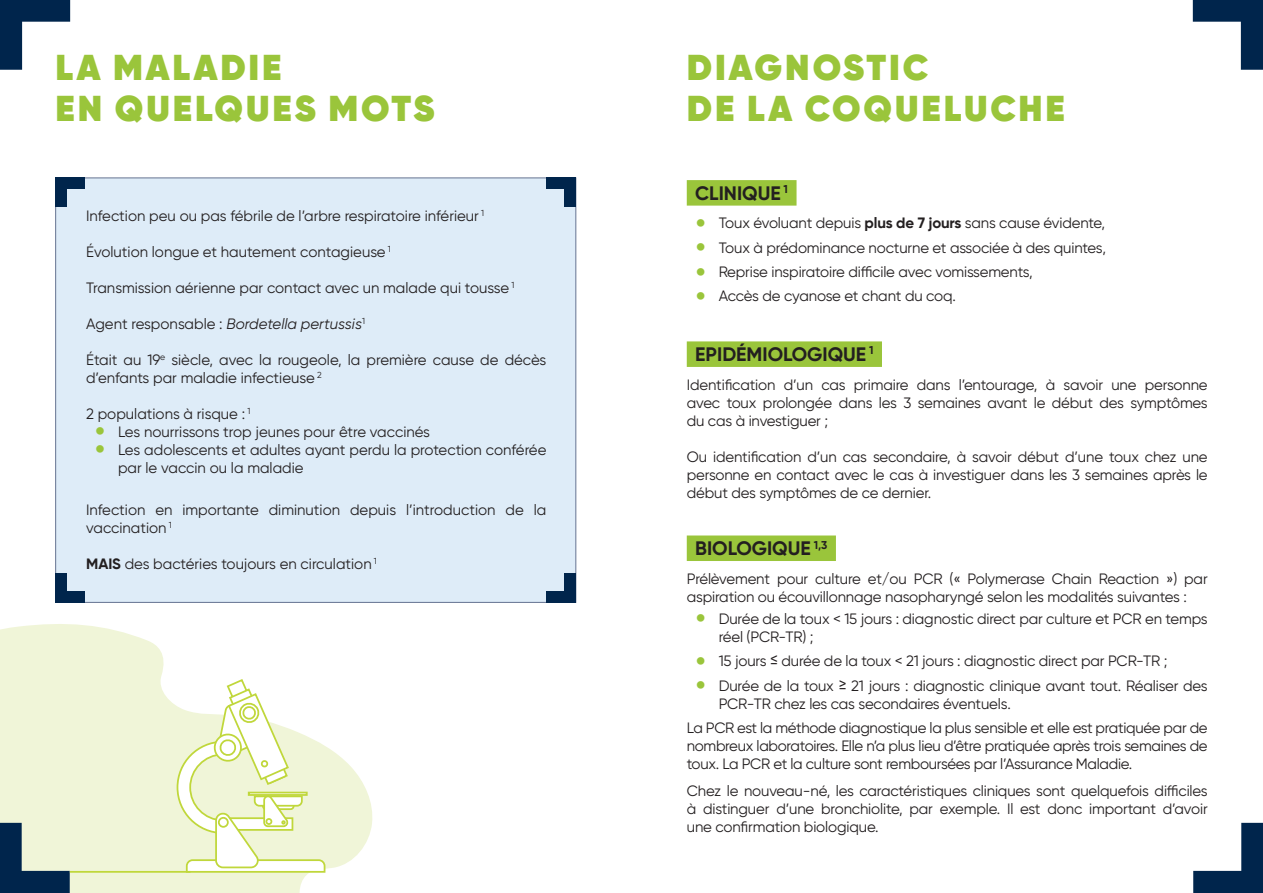
<style>
.page{position:relative;width:1263px;height:893px;background:#fff}
.page>*{position:absolute;margin:0;border:0;box-sizing:border-box;transform-origin:0 0}
._1_TITRE_VERT_CAP{font:800 36px/40.5px "Gilroy";letter-spacing:.08em;color:#9ac53b}
._2_SS-TITRE_BANDEAU{font:700 19.5px "Gilroy";color:#231f20}
.t1{font:15px/18px "Gilroy";letter-spacing:-.01em;color:#231f20}
.t2{font:italic 15px "Gilroy";color:#231f20}
.s1{font-style:normal}
.s2{font-size:37.5px;color:#9ac53b}
.s3{font-weight:700}
.s4{font-size:18px}
</style>
<div class="page">
<svg style="left:0;top:624px;width:373px;height:269px;fill:#f0f5d8"></svg>
<svg style="left:0;top:823px;width:70px;height:70px;background:#71878e"></svg>
<svg style="left:1193px;top:823px;width:70px;height:70px"></svg>
<svg style="left:0;top:0;width:70px;height:70px"></svg>
<svg style="left:1193px;top:0;width:70px;height:70px"></svg>
<svg style="left:176px;top:678px;width:150px;height:196px"></svg>
<hr style="left:70px;top:871px;width:121px;height:2px;background:#c0d73b">
<div style="left:55px;top:178px;width:521px;height:425px;background:#deecf8;border:1px solid #657391"></div>
<div style="left:687px;top:180px;width:109px;height:26px;background:#9ac53b"></div>
<div style="left:687px;top:341px;width:195px;height:26px;background:#9ac53b"></div>
<div style="left:687px;top:535px;width:149px;height:26px;background:#9ac53b"></div>
<div style="left:565px;top:573px;width:11px;height:30px;background:#00254c"></div>
<div style="left:546px;top:591px;width:30px;height:12px;background:#00254c"></div>
<div style="left:55px;top:573px;width:12px;height:30px;background:#00254c"></div>
<div style="left:55px;top:591px;width:30px;height:12px;background:#00254c"></div>
<div style="left:546px;top:178px;width:30px;height:11px;background:#00254c"></div>
<div style="left:565px;top:178px;width:11px;height:29px;background:#00254c"></div>
<div style="left:55px;top:178px;width:30px;height:11px;background:#00254c"></div>
<div style="left:55px;top:178px;width:12px;height:29px;background:#00254c"></div>
<p class="_1_TITRE_VERT_CAP" style="left:55px;top:48px;width:380px">LA MALADIE<br>EN QUELQUES MOTS</p>
<p class="_1_TITRE_VERT_CAP" style="left:687px;top:48px;width:379px">DIAGNOSTIC<br>DE LA COQUELUCHE</p>
<p class="t1" style="left:86px;top:206px;width:400px">Infection peu ou pas fébrile de l’arbre respiratoire inférieur <sup>1</sup></p>
<p class="t1" style="left:86px;top:242px;width:306px">Évolution longue et hautement contagieuse <sup>1</sup></p>
<p class="t1" style="left:86px;top:278px;width:430px">Transmission aérienne par contact avec un malade qui tousse <sup>1</sup></p>
<p class="t2" style="left:86px;top:314px;width:280px"><span class="s1">Agent responsable :</span> Bordetella pertussis<sup>1</sup></p>
<p class="t1" style="left:86px;top:350px;width:462px">Était au 19<sup>e</sup> siècle, avec la rougeole, la première cause de décès d’enfants par maladie infectieuse <sup>2</sup></p>
<p class="t1" style="left:86px;top:404px;width:166px">2 populations à risque : <sup>1</sup></p>
<p class="t1" style="left:95px;top:422px;width:337px"><span class="s2">•</span> Les nourrissons trop jeunes pour être vaccinés</p>
<p class="t1" style="left:118px;top:440px;width:430px;text-indent:-23px"><span class="s2">•</span> Les adolescents et adultes ayant perdu la protection conférée par le vaccin ou la maladie</p>
<p class="t1" style="left:86px;top:501px;width:462px">Infection en importante diminution depuis l’introduction de la vaccination <sup>1</sup></p>
<p class="t1" style="left:86px;top:555px;width:292px"><span class="s3">MAIS</span> des bactéries toujours en circulation <sup>1</sup></p>
<p class="_2_SS-TITRE_BANDEAU" style="left:695px;top:181px;width:94px">CLINIQUE <sup>1</sup></p>
<p class="t1" style="left:695px;top:214px;width:411px"><span class="s2">•</span> Toux évoluant depuis <span class="s3">plus de 7 jours</span> sans cause évidente,</p>
<p class="t1" style="left:695px;top:238px;width:412px"><span class="s2">•</span> Toux à prédominance nocturne et associée à des quintes,</p>
<p class="t1" style="left:695px;top:263px;width:339px"><span class="s2">•</span> Reprise inspiratoire difficile avec vomissements,</p>
<p class="t1" style="left:695px;top:287px;width:262px"><span class="s2">•</span> Accès de cyanose et chant du coq.</p>
<p class="_2_SS-TITRE_BANDEAU" style="left:695px;top:342px;width:180px">EPIDÉMIOLOGIQUE <sup>1</sup></p>
<p class="t1" style="left:687px;top:375px;width:522px;text-align:justify">Identification d’un cas primaire dans l’entourage, à savoir une personne avec toux prolongée dans les 3 semaines avant le début des symptômes du cas à investiguer ;</p>
<p class="t1" style="left:687px;top:447px;width:522px;text-align:justify">Ou identification d’un cas secondaire, à savoir début d’une toux chez une personne en contact avec le cas à investiguer dans les 3 semaines après le début des symptômes de ce dernier.</p>
<p class="_2_SS-TITRE_BANDEAU" style="left:695px;top:536px;width:134px">BIOLOGIQUE <sup>1,3</sup></p>
<p class="t1" style="left:687px;top:569px;width:522px">Prélèvement pour culture et/ou PCR (« Polymerase Chain Reaction ») par aspiration ou écouvillonnage nasopharyngé selon les modalités suivantes :</p>
<p class="t1" style="left:719px;top:610px;width:490px;text-indent:-23px"><span class="s2">•</span> Durée de la toux &lt; 15 jours : diagnostic direct par culture et PCR en temps réel (PCR-TR) ;</p>
<p class="t1" style="left:695px;top:652px;width:474px"><span class="s2">•</span> 15 jours <span class="s4">≤</span> durée de la toux &lt; 21 jours : diagnostic direct par PCR-TR ;</p>
<p class="t1" style="left:719px;top:676px;width:490px;text-indent:-23px"><span class="s2">•</span> Durée de la toux <span class="s4">≥</span> 21 jours : diagnostic clinique avant tout. Réaliser des<br>PCR-TR chez les cas secondaires éventuels.</p>
<p class="t1" style="left:687px;top:719px;width:522px;text-align:justify">La PCR est la méthode diagnostique la plus sensible et elle est pratiquée par de nombreux laboratoires. Elle n’a plus lieu d’être pratiquée après trois semaines de toux. La PCR et la culture sont remboursées par l’Assurance Maladie.</p>
<p class="t1" style="left:687px;top:781px;width:522px;text-align:justify">Chez le nouveau-né, les caractéristiques cliniques sont quelquefois difficiles à distinguer d’une bronchiolite, par exemple. Il est donc important d’avoir une confirmation biologique.</p>
</div>
